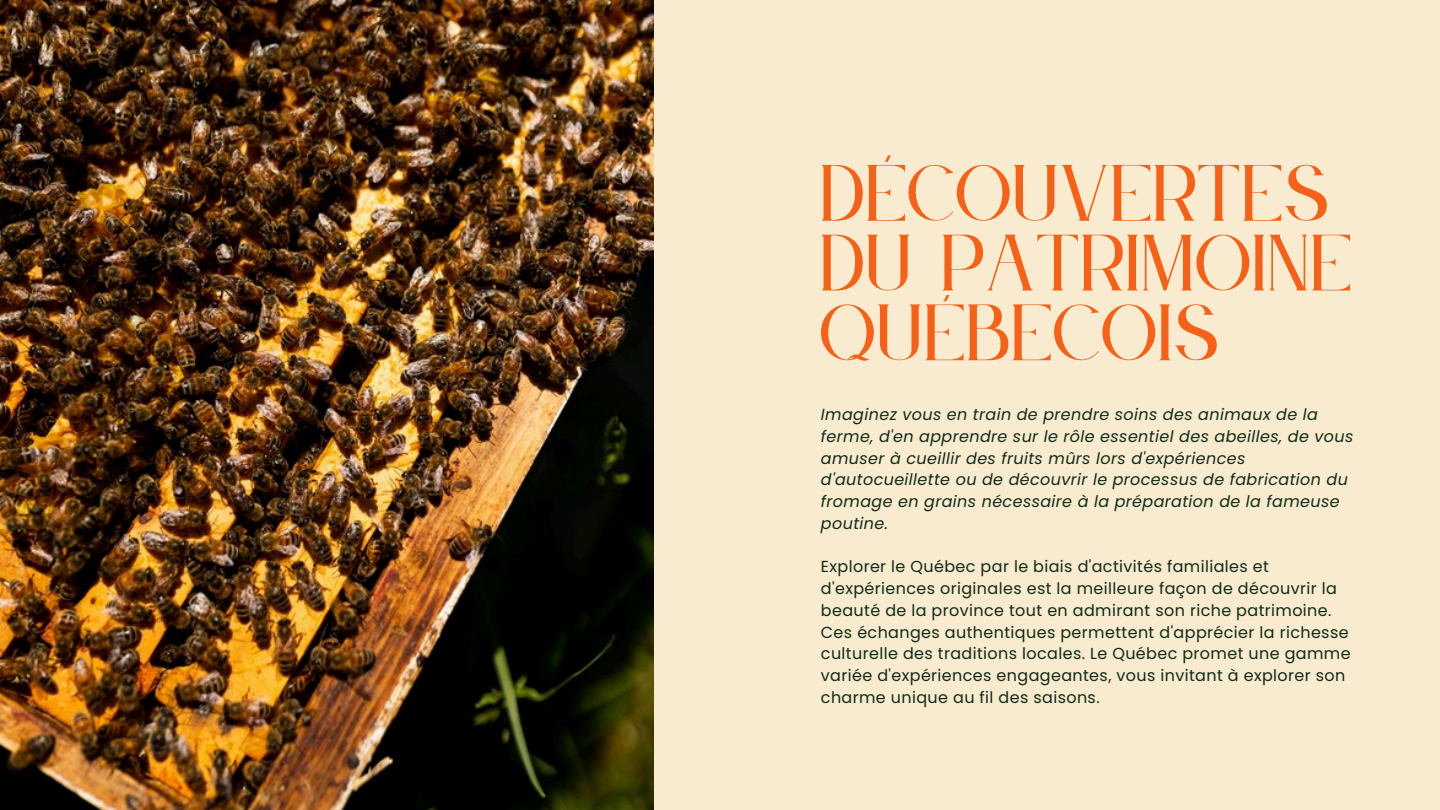
<style>
.page{position:relative;width:1440px;height:810px;background:#f8ebd0}
.page>*{position:absolute;margin:0;border:0;box-sizing:border-box;transform-origin:0 0}
.t1{font:70px/69.8px "Le Jour Serif";color:#f66017}
.t2{font:16px/21.8px "Poppins";letter-spacing:.025em;color:#102b17}
.t3{font:italic 16px/21.8px "Poppins";letter-spacing:.025em;color:#102b17}
</style>
<div class="page">
<img style="left:0;top:0;width:653px;height:810px">
<p class="t1" style="left:821px;top:162px;width:534px">DÉCOUVERTES<br>DU PATRIMOINE<br>QUÉBECOIS</p>
<h1 class="t3" style="left:821px;top:404px;width:534px">Imaginez vous en train de prendre soins des animaux de la ferme, d'en apprendre sur le rôle essentiel des abeilles, de vous amuser à cueillir des fruits mûrs lors d'expériences d'autocueillette ou de découvrir le processus de fabrication du fromage en grains nécessaire à la préparation de la fameuse poutine.</h1>
<p class="t2" style="left:821px;top:556px;width:531px">Explorer le Québec par le biais d'activités familiales et d'expériences originales est la meilleure façon de découvrir la beauté de la province tout en admirant son riche patrimoine.<br>Ces échanges authentiques permettent d'apprécier la richesse culturelle des traditions locales. Le Québec promet une gamme variée d'expériences engageantes, vous invitant à explorer son charme unique au fil des saisons.</p>
</div>
